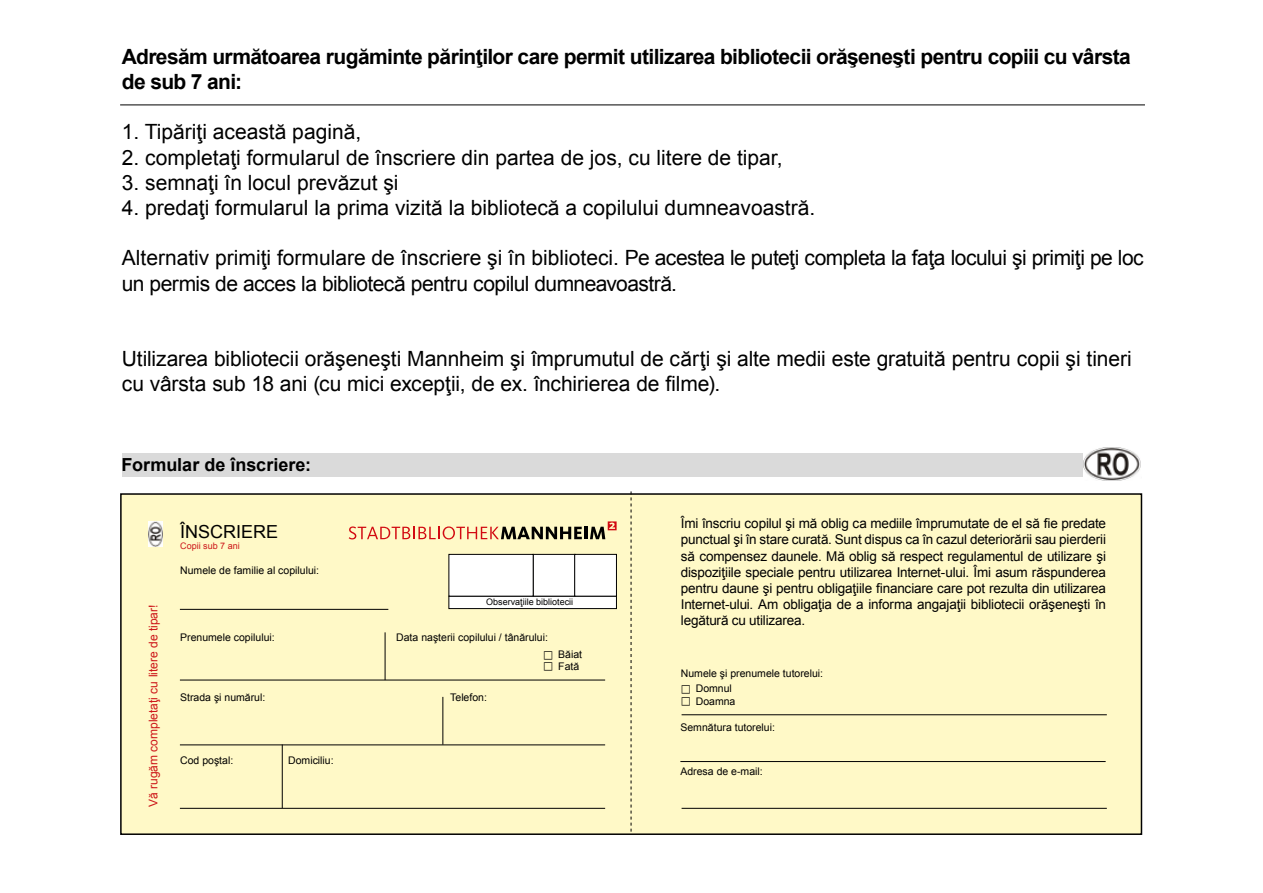
<style>
.page{position:relative;width:1263px;height:893px;background:#fff}
.page>*{position:absolute;margin:0;border:0;box-sizing:border-box;transform-origin:0 0}
.t1{font:21px/25.2px "Arial";color:#000}
.t2{font:21px/25.2px "Arial";letter-spacing:-.02em;color:#000}
.t3{font:700 21px/25.2px "Arial";letter-spacing:-.03em;color:#000}
.t4{font:700 18px "Arial";color:#000}
.t5{font:18px "Arial";color:#000}
.t6{font:18px "Times New Roman";color:#000}
.t7{font:13.5px/16.2px "Arial";letter-spacing:-.015em;color:#000;text-align:justify}
.t8{font:12px "Arial";color:#cd171a}
.t9{font:10.5px/12.6px "Arial";color:#000}
.t10{font:9px "Arial";color:#000}
.t11{font:9px "Arial";color:#cd171a}
</style>
<div class="page">
<div style="left:121px;top:494px;width:1020px;height:340px;background:#fff9c7"></div>
<div style="left:120px;top:493px;width:1022px;height:342px;border:2px solid #000"></div>
<hr style="left:120px;top:105px;width:1025px;height:1px;background:#000">
<svg style="left:631px;top:491px;width:1px;height:341px"></svg>
<div style="left:122px;top:453px;width:1019px;height:23px;background:#dadada"></div>
<div style="left:449px;top:596px;width:167px;height:13px;background:#fff"></div>
<div style="left:448px;top:596px;width:169px;height:13px;border:1px solid #000"></div>
<div style="left:533px;top:554px;width:42px;height:42px;background:#fff;border:1px solid #000"></div>
<div style="left:574px;top:554px;width:43px;height:42px;background:#fff;border:1px solid #000"></div>
<div style="left:448px;top:554px;width:85px;height:42px;background:#fff;border:1px solid #000"></div>
<hr style="left:180px;top:680px;width:425px;height:1px;background:#000">
<hr style="left:180px;top:808px;width:425px;height:1px;background:#000">
<hr style="left:180px;top:744px;width:425px;height:1px;background:#000">
<hr style="left:385px;top:632px;width:1px;height:48px;background:#000">
<hr style="left:282px;top:744px;width:1px;height:64px;background:#000">
<hr style="left:180px;top:609px;width:208px;height:1px;background:#000">
<hr style="left:442px;top:697px;width:1px;height:48px;background:#000">
<svg style="left:349px;top:521px;width:268px;height:18px"></svg>
<hr style="left:682px;top:808px;width:425px;height:1px;background:#000">
<img style="left:1084px;top:448px;width:57px;height:32px">
<hr style="left:680px;top:761px;width:426px;height:1px;background:#000">
<hr style="left:682px;top:714px;width:425px;height:1px;background:#000">
<img style="left:149px;top:521px;width:13px;height:26px">
<h1 class="t3" style="left:122px;top:44px;width:1010px">Adresăm următoarea rugăminte părinţilor care permit utilizarea bibliotecii orăşeneşti pentru copiii cu vârsta de sub 7 ani:</h1>
<h1 class="t1" style="left:122px;top:120px;width:241px">1. Tipăriţi această pagină,</h1>
<h1 class="t1" style="left:122px;top:145px;width:662px">2. completaţi formularul de înscriere din partea de jos, cu litere de tipar,</h1>
<h1 class="t1" style="left:122px;top:170px;width:278px">3. semnaţi în locul prevăzut şi</h1>
<h1 class="t1" style="left:122px;top:195px;width:695px">4. predaţi formularul la prima vizită la bibliotecă a copilului dumneavoastră.</h1>
<h1 class="t2" style="left:122px;top:246px;width:1023px">Alternativ primiţi formulare de înscriere şi în biblioteci. Pe acestea le puteţi completa la faţa locului şi primiţi pe loc un permis de acces la bibliotecă pentru copilul dumneavoastră.</h1>
<h1 class="t1" style="left:122px;top:346px;width:1011px">Utilizarea bibliotecii orăşeneşti Mannheim şi împrumutul de cărţi şi alte medii este gratuită pentru copii şi tineri cu vârsta sub 18 ani (cu mici excepţii, de ex. închirierea de filme).</h1>
<h2 class="t4" style="left:122px;top:453px;width:191px">Formular de înscriere:</h2>
<h2 class="t5" style="left:180px;top:520px;width:100px">ÎNSCRIERE</h2>
<p class="t11" style="left:180px;top:540px;width:61px">Copii sub 7 ani</p>
<p class="t8" style="left:145px;top:807px;width:204px;rotate:-90deg">Vă rugăm completaţi cu litere de tipar!</p>
<p class="t9" style="left:180px;top:564px;width:140px">Numele de familie al copilului:</p>
<p class="t10" style="left:486px;top:596px;width:89px">Observaţiile bibliotecii</p>
<p class="t9" style="left:180px;top:631px;width:96px">Prenumele copilului:</p>
<p class="t9" style="left:396px;top:631px;width:153px">Data naşterii copilului / tânărului:</p>
<p class="t9" style="left:180px;top:691px;width:87px">Strada şi numărul:</p>
<p class="t9" style="left:450px;top:691px;width:38px">Telefon:</p>
<p class="t9" style="left:180px;top:754px;width:55px">Cod poştal:</p>
<p class="t9" style="left:288px;top:754px;width:47px">Domiciliu:</p>
<p class="t9" style="left:558px;top:648px;width:25px">Băiat<br>Fată</p>
<h2 class="t6" style="left:562px;top:650px;width:23px;rotate:90deg">□□</h2>
<p class="t7" style="left:681px;top:515px;width:427px">Îmi înscriu copilul şi mă oblig ca mediile împrumutate de el să fie predate punctual şi în stare curată. Sunt dispus ca în cazul deteriorării sau pierderii să compensez daunele. Mă oblig să respect regulamentul de utilizare şi dispoziţiile speciale pentru utilizarea Internet-ului. Îmi asum răspunderea pentru daune şi pentru obligaţiile financiare care pot rezulta din utilizarea Internet-ului. Am obligaţia de a informa angajaţii bibliotecii orăşeneşti în legătură cu utilizarea.</p>
<p class="t9" style="left:681px;top:667px;width:144px">Numele şi prenumele tutorelui:</p>
<h2 class="t6" style="left:700px;top:684px;width:25px;rotate:90deg">□□</h2>
<p class="t9" style="left:696px;top:682px;width:41px">Domnul<br>Doamna</p>
<p class="t9" style="left:680px;top:721px;width:96px">Semnătura tutorelui:</p>
<p class="t9" style="left:680px;top:765px;width:84px">Adresa de e-mail:</p>
</div>
